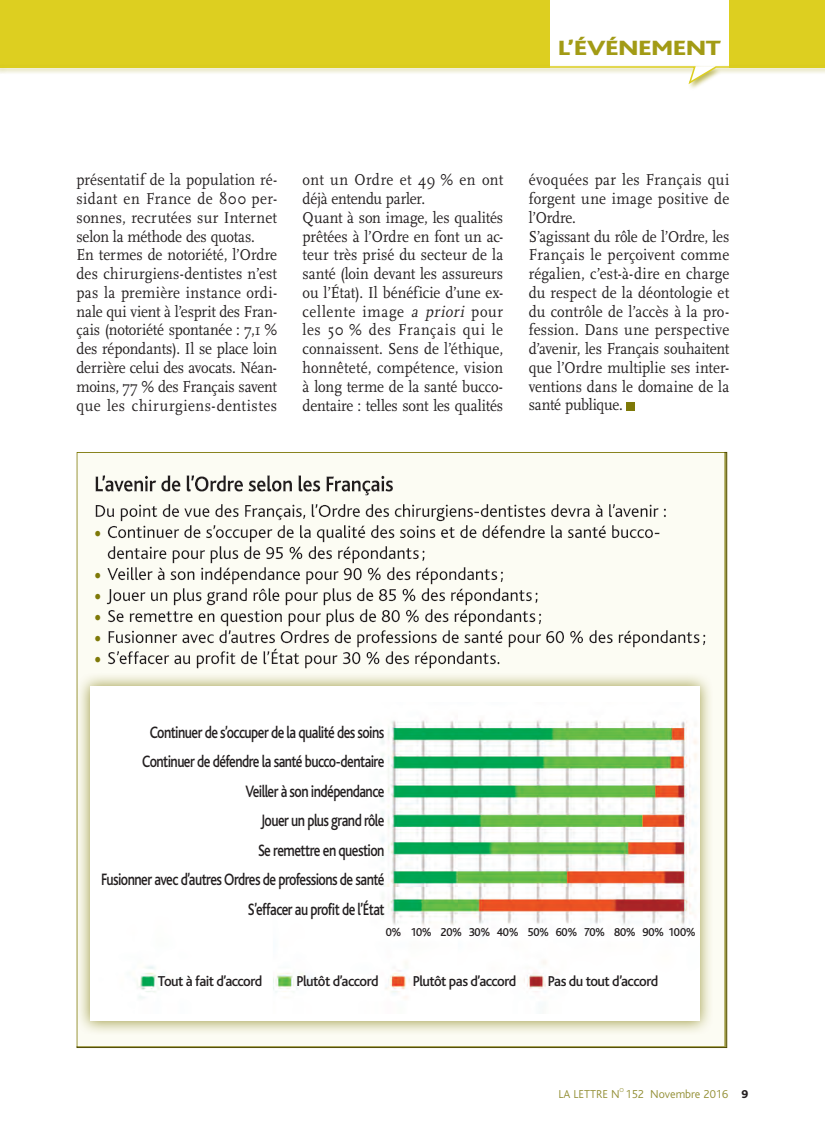
<style>
.page{position:relative;width:825px;height:1136px;background:#fff}
.page>*{position:absolute;margin:0;border:0;box-sizing:border-box;transform-origin:0 0}
.t1{font:26.4px/21px "Bliss";color:#7e7908;scale:.91 1}
.t2{font:800 21.6px "Bliss";color:#a29b15;scale:1.25 1}
._01_TITRE_48{font:500 17.25px "Bliss";letter-spacing:-.04em;color:#231f20;scale:.8 1}
._03_TEXTE_COURANT{font:16.5px/18.8px "Scala";letter-spacing:.005em;color:#231f20;text-align:justify;scale:.91 1}
._01_TITRE_48-2{font:500 15px "Bliss";letter-spacing:-.04em;color:#231f20;scale:.96 1}
._01_TITRE_48-3{font:500 12px "Bliss";letter-spacing:-.02em;color:#231f20;scale:.96 1}
.t3{font:300 12px "Bliss";color:#949037}
.t4{font:300 6px "Bliss";color:#949037}
.s1{font-style:italic}
.s2{font-weight:800;color:#231f20}
</style>
<div class="page">
<div style="left:76px;top:450px;width:653px;height:599px;background:#7e7908;opacity:.75"></div>
<div style="left:627px;top:402px;width:8px;height:8px;background:#7e7908"></div>
<div style="left:76px;top:672px;width:638px;height:363px;background:#7e7908;opacity:.75"></div>
<div style="left:90px;top:686px;width:609px;height:334px;background:#fff"></div>
<img style="left:137px;top:720px;width:560px;height:279px">
<div style="left:0;top:0;width:825px;height:68px;background:#ddcf20"></div>
<div style="left:550px;top:0;width:179px;height:68px;background:#fff"></div>
<svg style="left:0;top:65px;width:825px;height:21px"></svg>
<h2 class="t2" style="left:558px;top:37px;width:132px">L’ÉVÉNEMENT</h2>
<p class="_03_TEXTE_COURANT" style="left:77px;top:171px;width:222px">présentatif de la population ré&shy;sidant en France de 800 per&shy;sonnes, recrutées sur Internet selon la méthode des quotas.</p>
<p class="_03_TEXTE_COURANT" style="left:77px;top:246px;width:222px">En termes de notoriété, l’Ordre des chirurgiens-dentistes n’est pas la première instance ordi&shy;nale qui vient à l’esprit des Fran&shy;çais (notoriété spontanée : 7,1 % des répondants). Il se place loin derrière celui des avocats. Néan&shy;moins, 77 % des Français savent que les chirurgiens-dentistes</p>
<p class="_03_TEXTE_COURANT" style="left:303px;top:171px;width:222px">ont un Ordre et 49 % en ont déjà entendu parler.</p>
<p class="_03_TEXTE_COURANT" style="left:303px;top:208px;width:222px">Quant à son image, les qualités prêtées à l’Ordre en font un ac&shy;teur très prisé du secteur de la santé (loin devant les assureurs ou l’État). Il bénéficie d’une ex&shy;cellente image <span class="s1">a priori</span> pour les 50 % des Français qui le connaissent. Sens de l’éthique, honnêteté, compétence, vision à long terme de la santé bucco&shy;dentaire : telles sont les qualités</p>
<p class="_03_TEXTE_COURANT" style="left:529px;top:171px;width:222px">évoquées par les Français qui forgent une image positive de l’Ordre.</p>
<p class="_03_TEXTE_COURANT" style="left:529px;top:227px;width:222px">S’agissant du rôle de l’Ordre, les Français le perçoivent comme régalien, c’est-à-dire en charge du respect de la déontologie et du contrôle de l’accès à la pro&shy;fession. Dans une perspective d’avenir, les Français souhaitent que l’Ordre multiplie ses inter&shy;ventions dans le domaine de la santé publique.</p>
<h1 class="t1" style="left:94px;top:513px;width:10px;line-height:42px">• •</h1>
<h1 class="t1" style="left:94px;top:586px;width:10px;text-align:justify">• • • •</h1>
<p class="_01_TITRE_48" style="left:150px;top:722px;width:295px">Continuer de s’occuper de la qualité des soins</p>
<p class="_01_TITRE_48" style="left:142px;top:752px;width:304px">Continuer de défendre la santé bucco-dentaire</p>
<p class="_01_TITRE_48" style="left:245px;top:781px;width:175px">Veiller à son indépendance</p>
<p class="_01_TITRE_48" style="left:261px;top:811px;width:156px">Jouer un plus grand rôle</p>
<p class="_01_TITRE_48" style="left:258px;top:840px;width:160px">Se remettre en question</p>
<p class="_01_TITRE_48" style="left:101px;top:870px;width:356px">Fusionner avec d’autres Ordres de professions de santé</p>
<p class="_01_TITRE_48" style="left:248px;top:899px;width:172px">S’effacer au profit de l’État</p>
<p class="_01_TITRE_48-3" style="left:386px;top:925px;width:324px">0% 10% 20% 30% 40% 50% 60% 70% 80% 90% 100%</p>
<p class="_01_TITRE_48-2" style="left:158px;top:972px;width:110px">Tout à fait d’accord</p>
<p class="_01_TITRE_48-2" style="left:297px;top:972px;width:87px">Plutôt d’accord</p>
<p class="_01_TITRE_48-2" style="left:413px;top:972px;width:109px">Plutôt pas d’accord</p>
<p class="_01_TITRE_48-2" style="left:548px;top:972px;width:116px">Pas du tout d’accord</p>
<p class="t3" style="left:558px;top:1087px;width:63px">LA LETTRE N</p>
<p class="t4" style="left:620px;top:1086px;width:6px">O</p>
<p class="t3" style="left:625px;top:1087px;width:124px">152 Novembre 2016 <span class="s2">9</span></p>
</div>
